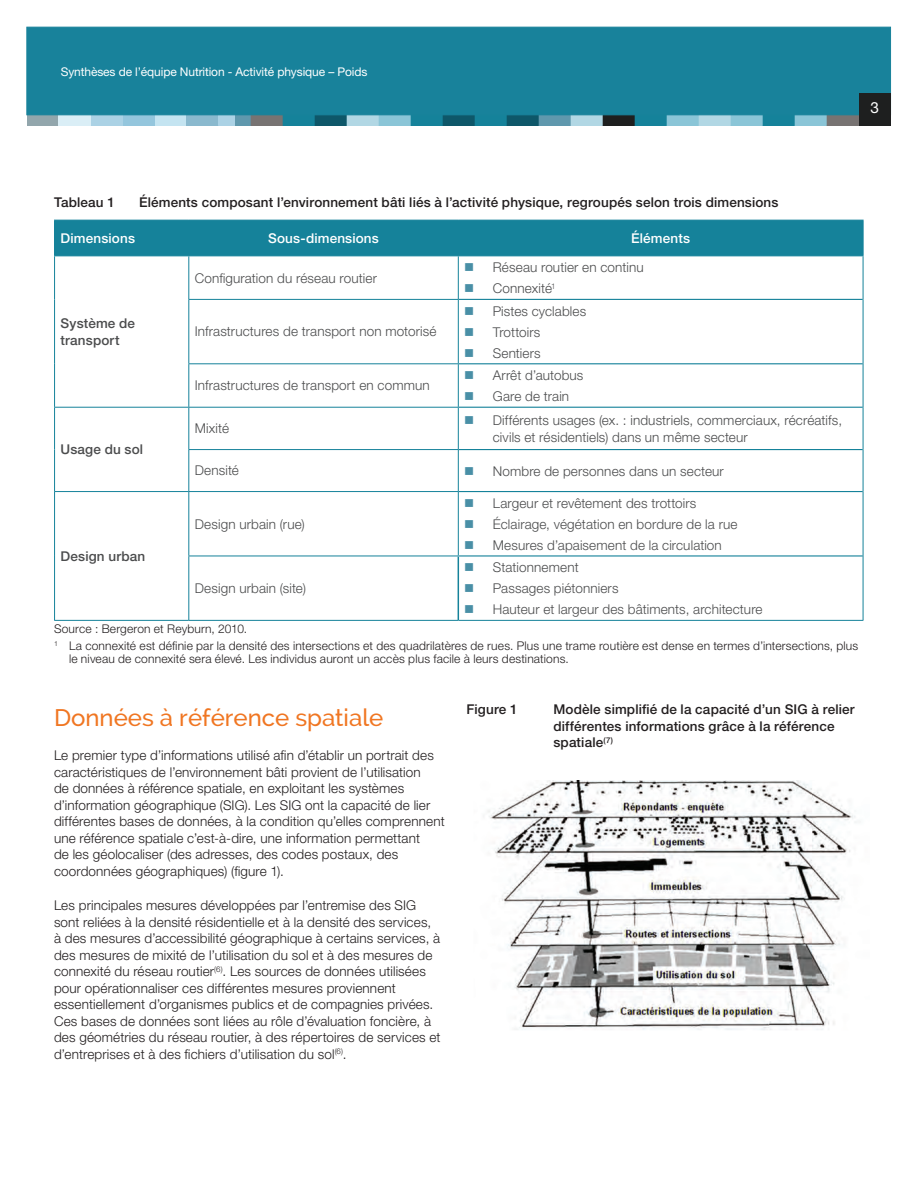
<style>
.page{position:relative;width:918px;height:1188px;background:#fff}
.page>*{position:absolute;margin:0;border:0;box-sizing:border-box;transform-origin:0 0}
.t1{font:500 24px "Raleway";color:#f07622}
.t2{font:15.3px "Helvetica Neue LT Std";color:#fff}
.t3{font:300 13.5px/16.5px "Helvetica Neue LT Std";letter-spacing:.01em;color:#231f20}
.t4{font:300 13.5px/16.5px "Helvetica Neue LT Std";letter-spacing:.01em;color:#4b4c4d}
.t5{font:500 13.5px/16.5px "Helvetica Neue LT Std";letter-spacing:.01em;color:#231f20}
.t6{font:500 13.5px/16.5px "Helvetica Neue LT Std";letter-spacing:.015em;color:#4b4c4d}
.t7{font:500 13.5px "Helvetica Neue LT Std";letter-spacing:.01em;color:#fff}
.t8{font:300 12px/16.5px "Helvetica Neue LT Std";letter-spacing:.015em;color:#231f20}
.t9{font:12px "Helvetica Neue LT Std";letter-spacing:-.01em;color:#fff}
.s1{color:#498fa6}
</style>
<div class="page">
<div style="left:27px;top:110px;width:32px;height:16px;background:#92a6ac"></div>
<div style="left:59px;top:110px;width:32px;height:16px;background:#daeef6"></div>
<div style="left:91px;top:110px;width:32px;height:16px;background:#abd2e5"></div>
<div style="left:123px;top:110px;width:32px;height:16px;background:#94c6dd"></div>
<svg style="left:155px;top:115px;width:704px;height:11px;background:#5b97a8"></svg>
<div style="left:27px;top:27px;width:864px;height:88px;background:#18829b;border:1px solid #18829b"></div>
<div style="left:859px;top:94px;width:32px;height:32px;background:#1e1f1f"></div>
<div style="left:55px;top:221px;width:807px;height:34px;background:#15829a"></div>
<hr style="left:188px;top:221px;width:2px;height:34px;background:#15829a">
<hr style="left:458px;top:221px;width:1px;height:34px;background:#15829a">
<hr style="left:458px;top:557px;width:1px;height:63px;background:#15829a">
<hr style="left:54px;top:220px;width:135px;height:1px;background:#15829a">
<hr style="left:54px;top:221px;width:1px;height:34px;background:#15829a">
<hr style="left:189px;top:220px;width:269px;height:1px;background:#15829a">
<hr style="left:458px;top:220px;width:406px;height:1px;background:#15829a">
<hr style="left:862px;top:221px;width:2px;height:34px;background:#15829a">
<hr style="left:54px;top:255px;width:135px;height:1px;background:#15829a">
<hr style="left:189px;top:255px;width:269px;height:1px;background:#15829a">
<hr style="left:458px;top:255px;width:406px;height:1px;background:#15829a">
<hr style="left:459px;top:299px;width:404px;height:1px;background:#15829a">
<hr style="left:459px;top:363px;width:404px;height:1px;background:#15829a">
<hr style="left:459px;top:407px;width:404px;height:1px;background:#15829a">
<hr style="left:459px;top:449px;width:404px;height:1px;background:#15829a">
<hr style="left:459px;top:491px;width:404px;height:1px;background:#15829a">
<hr style="left:459px;top:555px;width:404px;height:2px;background:#15829a">
<hr style="left:863px;top:256px;width:1px;height:43px;background:#15829a">
<hr style="left:863px;top:299px;width:1px;height:65px;background:#15829a">
<hr style="left:863px;top:364px;width:1px;height:43px;background:#15829a">
<hr style="left:863px;top:407px;width:1px;height:43px;background:#15829a">
<hr style="left:863px;top:450px;width:1px;height:42px;background:#15829a">
<hr style="left:863px;top:492px;width:1px;height:64px;background:#15829a">
<hr style="left:863px;top:556px;width:1px;height:64px;background:#15829a">
<hr style="left:189px;top:620px;width:269px;height:1px;background:#15829a">
<hr style="left:458px;top:620px;width:405px;height:1px;background:#15829a">
<hr style="left:54px;top:256px;width:1px;height:43px;background:#15829a">
<hr style="left:54px;top:299px;width:1px;height:65px;background:#15829a">
<hr style="left:54px;top:364px;width:1px;height:43px;background:#15829a">
<hr style="left:188px;top:256px;width:1px;height:43px;background:#15829a">
<hr style="left:458px;top:256px;width:1px;height:43px;background:#15829a">
<hr style="left:188px;top:299px;width:271px;height:1px;background:#15829a">
<hr style="left:188px;top:300px;width:1px;height:63px;background:#15829a">
<hr style="left:458px;top:300px;width:1px;height:63px;background:#15829a">
<hr style="left:188px;top:363px;width:271px;height:1px;background:#15829a">
<hr style="left:188px;top:364px;width:1px;height:43px;background:#15829a">
<hr style="left:458px;top:364px;width:1px;height:43px;background:#15829a">
<hr style="left:54px;top:407px;width:135px;height:1px;background:#15829a">
<hr style="left:54px;top:408px;width:1px;height:42px;background:#15829a">
<hr style="left:54px;top:450px;width:1px;height:41px;background:#15829a">
<hr style="left:189px;top:407px;width:270px;height:1px;background:#15829a">
<hr style="left:188px;top:408px;width:1px;height:41px;background:#15829a">
<hr style="left:458px;top:408px;width:1px;height:41px;background:#15829a">
<hr style="left:188px;top:449px;width:271px;height:1px;background:#15829a">
<hr style="left:188px;top:450px;width:1px;height:41px;background:#15829a">
<hr style="left:458px;top:450px;width:1px;height:41px;background:#15829a">
<hr style="left:54px;top:491px;width:135px;height:1px;background:#15829a">
<hr style="left:54px;top:492px;width:1px;height:64px;background:#15829a">
<hr style="left:54px;top:556px;width:1px;height:64px;background:#15829a">
<hr style="left:188px;top:556px;width:1px;height:64px;background:#15829a">
<hr style="left:54px;top:620px;width:135px;height:1px;background:#15829a">
<hr style="left:189px;top:491px;width:270px;height:1px;background:#15829a">
<hr style="left:188px;top:492px;width:1px;height:64px;background:#15829a">
<hr style="left:458px;top:492px;width:1px;height:64px;background:#15829a">
<hr style="left:188px;top:556px;width:271px;height:1px;background:#15829a">
<img style="left:487px;top:780px;width:369px;height:250px">
<p class="t9" style="left:61px;top:65px;width:308px">Synthèses de l’équipe Nutrition - Activité physique – Poids</p>
<p class="t2" style="left:871px;top:99px;width:10px">3</p>
<p class="t5" style="left:54px;top:194px;width:62px">Tableau 1</p>
<p class="t5" style="left:139px;top:194px;width:641px">Éléments composant l’environnement bâti liés à l’activité physique, regroupés selon trois dimensions</p>
<p class="t7" style="left:61px;top:230px;width:76px">Dimensions</p>
<p class="t7" style="left:268px;top:230px;width:112px">Sous-dimensions</p>
<p class="t7" style="left:631px;top:230px;width:60px">Éléments</p>
<p class="t6" style="left:61px;top:315px;width:76px">Système de transport</p>
<p class="t6" style="left:61px;top:441px;width:84px">Usage du sol</p>
<p class="t4" style="left:195px;top:269px;width:184px">Configuration du réseau routier</p>
<p class="t4" style="left:195px;top:323px;width:243px">Infrastructures de transport non motorisé</p>
<p class="t4" style="left:195px;top:377px;width:237px">Infrastructures de transport en commun</p>
<p class="t4" style="left:464px;top:259px;width:181px"><span class="s1">■</span> Réseau routier en continu</p>
<p class="t4" style="left:464px;top:280px;width:93px"><span class="s1">■</span> Connexité<sup>1</sup></p>
<p class="t4" style="left:464px;top:302px;width:124px"><span class="s1">■</span> Pistes cyclables</p>
<p class="t4" style="left:464px;top:323px;width:78px"><span class="s1">■</span> Trottoirs</p>
<p class="t4" style="left:464px;top:344px;width:78px"><span class="s1">■</span> Sentiers</p>
<p class="t4" style="left:464px;top:367px;width:121px"><span class="s1">■</span> Arrêt d’autobus</p>
<p class="t4" style="left:464px;top:388px;width:106px"><span class="s1">■</span> Gare de train</p>
<p class="t4" style="left:195px;top:420px;width:36px">Mixité</p>
<p class="t4" style="left:493px;top:412px;width:351px;text-indent:-28px"><span class="s1">■</span> Différents usages (ex. : industriels, commerciaux, récréatifs, civils et résidentiels) dans un même secteur</p>
<p class="t4" style="left:195px;top:462px;width:46px">Densité</p>
<p class="t4" style="left:464px;top:462px;width:261px"><span class="s1">■</span> Nombre de personnes dans un secteur</p>
<p class="t4" style="left:464px;top:495px;width:234px"><span class="s1">■</span> Largeur et revêtement des trottoirs</p>
<p class="t4" style="left:464px;top:516px;width:275px"><span class="s1">■</span> Éclairage, végétation en bordure de la rue</p>
<p class="t4" style="left:464px;top:537px;width:259px"><span class="s1">■</span> Mesures d’apaisement de la circulation</p>
<p class="t4" style="left:195px;top:515px;width:112px">Design urbain (rue)</p>
<p class="t6" style="left:61px;top:548px;width:86px">Design urban</p>
<p class="t4" style="left:464px;top:559px;width:116px"><span class="s1">■</span> Stationnement</p>
<p class="t4" style="left:464px;top:580px;width:156px"><span class="s1">■</span> Passages piétonniers</p>
<p class="t4" style="left:464px;top:601px;width:300px"><span class="s1">■</span> Hauteur et largeur des bâtiments, architecture</p>
<p class="t8" style="left:54px;top:621px;width:806px">Source : Bergeron et Reyburn, 2010.<br><sup>1</sup> La connexité est définie par la densité des intersections et des quadrilatères de rues. Plus une trame routière est dense en termes d’intersections, plus</p>
<p class="t8" style="left:69px;top:651px;width:501px">le niveau de connexité sera élevé. Les individus auront un accès plus facile à leurs destinations.</p>
<p class="t5" style="left:466px;top:701px;width:53px">Figure 1</p>
<p class="t5" style="left:553px;top:701px;width:303px">Modèle simplifié de la capacité d’un SIG à relier différentes informations grâce à la référence spatiale<sup>(7)</sup></p>
<p class="t4" style="left:195px;top:580px;width:113px">Design urbain (site)</p>
<h1 class="t1" style="left:54px;top:703px;width:331px">Données à référence spatiale</h1>
<p class="t3" style="left:54px;top:747px;width:392px">Le premier type d’informations utilisé afin d’établir un portrait des caractéristiques de l’environnement bâti provient de l’utilisation<br>de données à référence spatiale, en exploitant les systèmes d’information géographique (SIG). Les SIG ont la capacité de lier différentes bases de données, à la condition qu’elles comprennent une référence spatiale c’est-à-dire, une information permettant<br>de les géolocaliser (des adresses, des codes postaux, des coordonnées géographiques) (figure 1).</p>
<p class="t3" style="left:54px;top:897px;width:388px">Les principales mesures développées par l’entremise des SIG sont reliées à la densité résidentielle et à la densité des services, à des mesures d’accessibilité géographique à certains services, à des mesures de mixité de l’utilisation du sol et à des mesures de connexité du réseau routier<sup>(6)</sup>. Les sources de données utilisées pour opérationnaliser ces différentes mesures proviennent essentiellement d’organismes publics et de compagnies privées.<br>Ces bases de données sont liées au rôle d’évaluation foncière, à des géométries du réseau routier, à des répertoires de services et d’entreprises et à des fichiers d’utilisation du sol<sup>(6)</sup>.</p>
</div>
